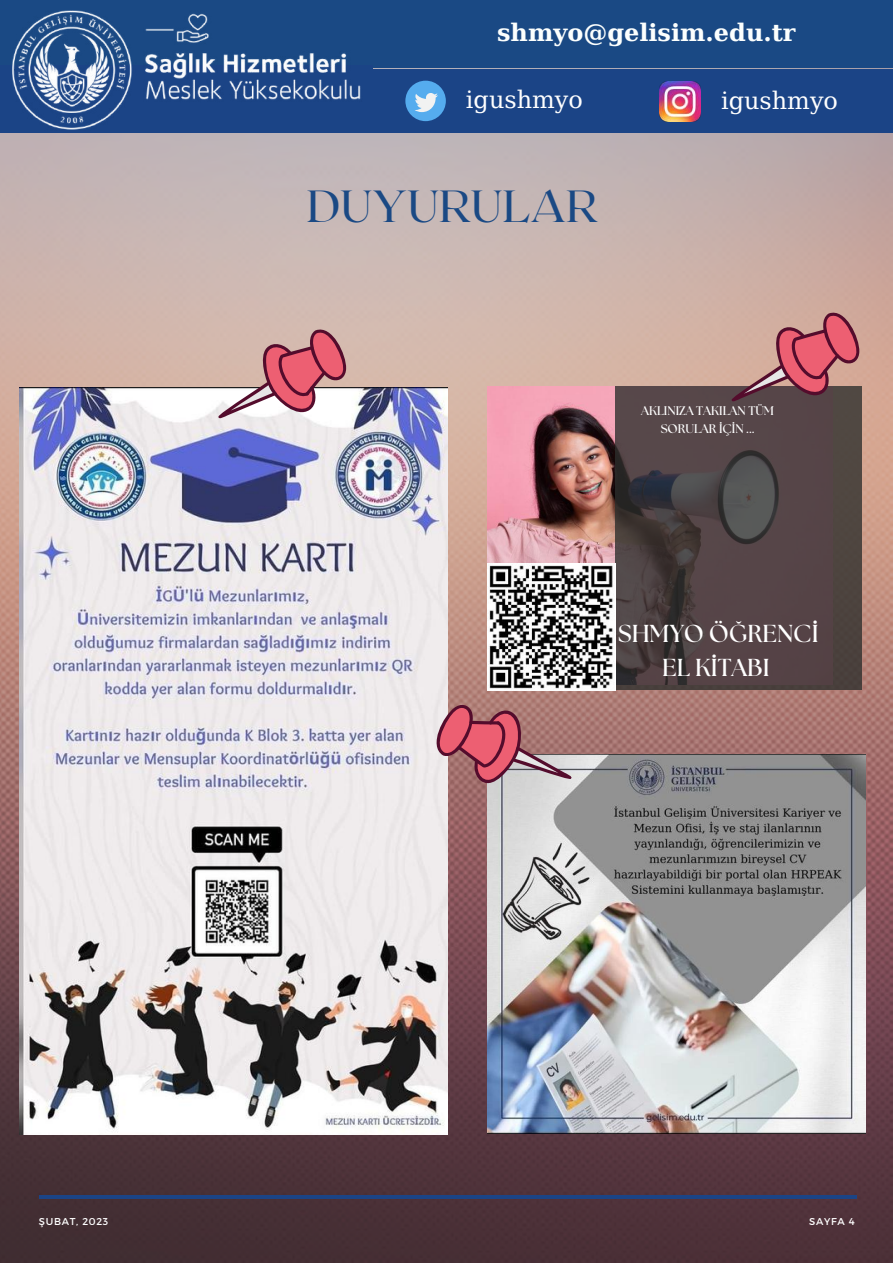
<style>
.page{position:relative;width:893px;height:1264px;background:#fff}
.page>*{position:absolute;margin:0;border:0;box-sizing:border-box;transform-origin:0 0}
.t1{font:45px "Roxborough CF";color:#1a4984}
.t2{font:700 24.45px/34.3px "The Seasons";color:#fff;text-align:center}
.t3{font:700 24px "DejaVu Serif";color:#fcfffe}
.t4{font:24px "DejaVu Serif";color:#fff}
.t5{font:700 12.45px/17.4px "The Seasons";color:#fff;text-align:center}
.t6{font:9.9px "Montserrat";letter-spacing:.07em;color:#fff}
</style>
<div class="page">
<img style="left:0;top:67px;width:892px;height:1195px">
<hr style="left:39px;top:1195px;width:817px;height:3px;background:#1b4486">
<img style="left:487px;top:386px;width:128px;height:177px">
<svg style="left:615px;top:386px;width:246px;height:304px;background:#514446"></svg>
<img style="left:487px;top:563px;width:128px;height:127px">
<img style="left:20px;top:387px;width:427px;height:747px">
<img style="left:487px;top:754px;width:378px;height:379px">
<svg style="left:218px;top:324px;width:130px;height:97px"></svg>
<svg style="left:418px;top:674px;width:156px;height:126px;background:#be9094"></svg>
<svg style="left:731px;top:307px;width:130px;height:97px;background:#b67879"></svg>
<div style="left:0;top:0;width:892px;height:67px;background:#1a4984"></div>
<div style="left:372px;top:70px;width:520px;height:63px;background:#1b4486"></div>
<div style="left:405px;top:81px;width:41px;height:40px;background:#55acee;border-radius:50%"></div>
<svg style="left:415px;top:93px;width:23px;height:19px"></svg>
<img style="left:659px;top:81px;width:41px;height:41px">
<img style="left:0;top:10px;width:389px;height:157px">
<h3 class="t3" style="left:497px;top:18px;width:300px">shmyo@gelisim.edu.tr</h3>
<h3 class="t4" style="left:466px;top:86px;width:118px">igushmyo</h3>
<h3 class="t4" style="left:721px;top:87px;width:118px">igushmyo</h3>
<h1 class="t1" style="left:307px;top:177px;width:292px">DUYURULAR</h1>
<p class="t5" style="left:641px;top:403px;width:135px">AKLINIZA TAKILAN TÜM<br>SORULAR İÇİN ...</p>
<h2 class="t2" style="left:618px;top:617px;width:202px">SHMYO ÖĞRENCİ<br>EL KİTABI</h2>
<p class="t6" style="left:39px;top:1214px;width:71px">ŞUBAT, 2023</p>
<p class="t6" style="left:809px;top:1214px;width:47px">SAYFA 4</p>
</div>
